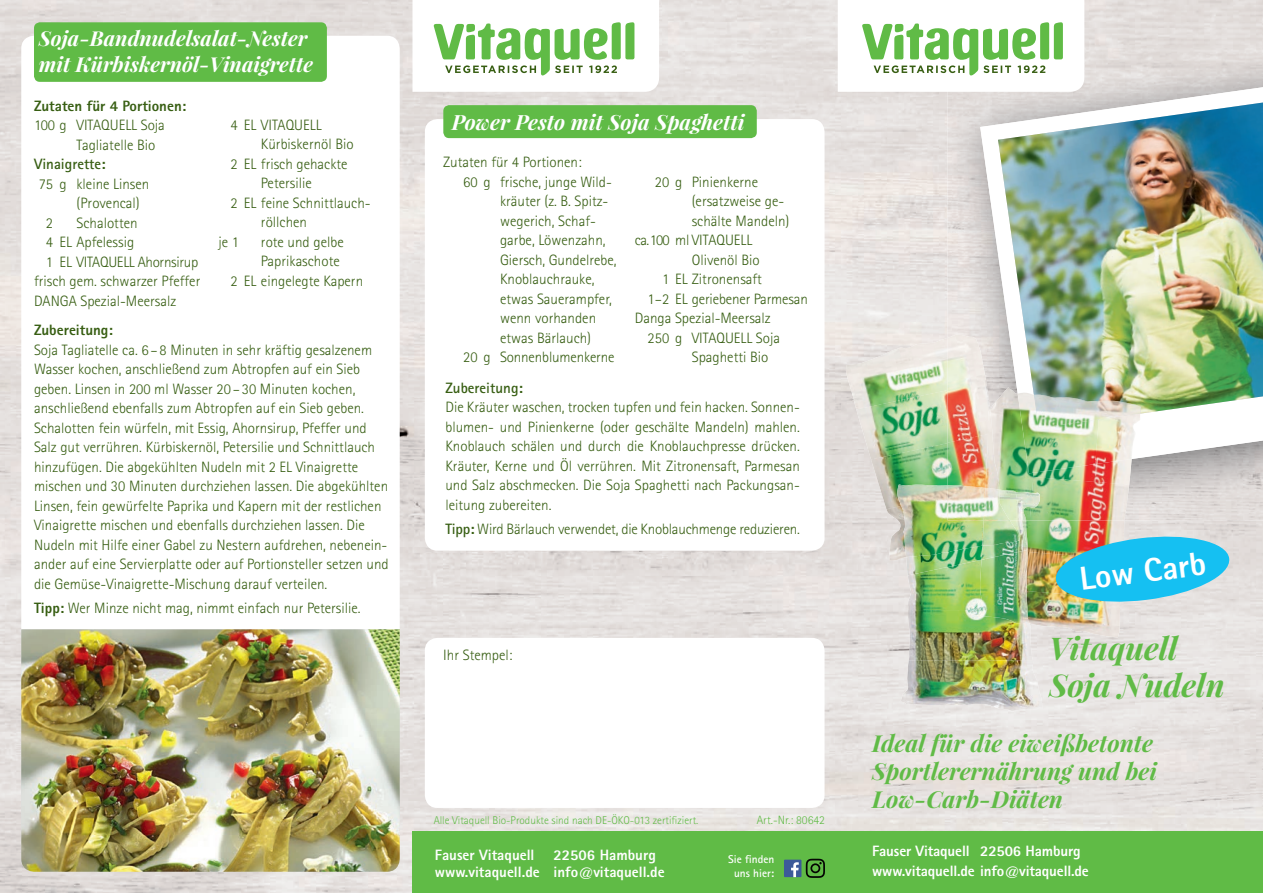
<style>
.page{position:relative;width:1263px;height:893px;background:#fff}
.page>*{position:absolute;margin:0;border:0;box-sizing:border-box;transform-origin:0 0}
.t1{font:800 33.15px "Rotis Sans Serif";color:#fff}
.t2{font:italic 700 31.35px/37.7px "Playfair Display";color:#60bb46}
.t3{font:italic 700 23.4px/28px "Playfair Display";color:#60bb46}
.t4{font:italic 700 21px "Playfair Display";color:#fff}
.t5{font:italic 700 20.55px/26px "Playfair Display";color:#fff}
.t6{font:300 15px/19.5px "Rotis Sans Serif";color:#375e12}
.t7{font:800 15px/19.4px "Rotis Sans Serif";letter-spacing:-.005em;color:#fff}
.t8{font:800 15px "Rotis Sans Serif";color:#375e12}
.t9{font:700 15px "Rotis Sans Serif";color:#375e12}
.t10{font:300 15px "Rotis Sans Serif";letter-spacing:-.02em;color:#375e12}
.t11{font:300 12px "Rotis Sans Serif";color:#60bb46}
.t12{font:300 11.25px "Rotis Sans Serif";color:#60bb46}
.t13{font:700 11.25px/14.1px "Rotis Sans Serif";color:#fff;text-align:center}
.s1{font-weight:800}
.s2{font-weight:700}
</style>
<div class="page">
<img style="left:0;top:0;width:1263px;height:893px">
<div style="left:412px;top:832px;width:851px;height:61px;background:#60bb46"></div>
<svg style="left:412px;top:0;width:247px;height:92px"></svg>
<svg style="left:806px;top:859px;width:19px;height:19px"></svg>
<div style="left:784px;top:860px;width:17px;height:17px;background:#3c5a99"></div>
<svg style="left:791px;top:862px;width:8px;height:15px"></svg>
<img style="left:947px;top:48px;width:263px;height:104px">
<img style="left:1210px;top:48px;width:53px;height:33px">
<img style="left:947px;top:152px;width:33px;height:182px">
<img style="left:1129px;top:473px;width:134px;height:47px">
<svg style="left:980px;top:81px;width:283px;height:392px"></svg>
<svg style="left:998px;top:98px;width:265px;height:330px"></svg>
<img style="left:998px;top:103px;width:265px;height:311px">
<div style="left:425px;top:119px;width:399px;height:432px;background:#fff;border-radius:13px"></div>
<div style="left:21px;top:36px;width:379px;height:674px;background:#fff;border-radius:13px"></div>
<img style="left:21px;top:629px;width:379px;height:243px">
<div style="left:34px;top:22px;width:293px;height:60px;background:#60bb46;border-radius:6px"></div>
<div style="left:443px;top:105px;width:314px;height:33px;background:#60bb46;border-radius:6px"></div>
<svg style="left:838px;top:0;width:246px;height:92px"></svg>
<img style="left:984px;top:520px;width:140px;height:32px">
<img style="left:1029px;top:552px;width:25px;height:39px">
<img style="left:1029px;top:591px;width:91px;height:46px">
<img style="left:990px;top:387px;width:44px;height:105px">
<img style="left:1033px;top:464px;width:99px;height:21px">
<img style="left:1030px;top:477px;width:99px;height:43px">
<img style="left:1018px;top:393px;width:81px;height:80px">
<img style="left:1095px;top:428px;width:45px;height:36px">
<img style="left:1034px;top:395px;width:107px;height:33px">
<img style="left:886px;top:575px;width:22px;height:5px">
<img style="left:979px;top:321px;width:17px;height:80px">
<img style="left:996px;top:401px;width:19px;height:88px">
<img style="left:846px;top:338px;width:101px;height:72px">
<img style="left:856px;top:390px;width:91px;height:70px">
<img style="left:871px;top:443px;width:76px;height:66px">
<img style="left:886px;top:506px;width:20px;height:55px">
<img style="left:947px;top:334px;width:43px;height:100px">
<img style="left:947px;top:434px;width:38px;height:51px">
<img style="left:985px;top:409px;width:14px;height:79px">
<img style="left:906px;top:557px;width:65px;height:18px">
<img style="left:1009px;top:489px;width:12px;height:31px">
<img style="left:1021px;top:520px;width:6px;height:28px">
<img style="left:1021px;top:492px;width:19px;height:28px">
<img style="left:908px;top:575px;width:63px;height:35px">
<img style="left:908px;top:610px;width:125px;height:50px">
<img style="left:901px;top:660px;width:141px;height:51px">
<img style="left:971px;top:550px;width:58px;height:73px">
<img style="left:897px;top:484px;width:87px;height:73px">
<img style="left:947px;top:485px;width:38px;height:35px">
<img style="left:982px;top:520px;width:38px;height:26px">
<img style="left:984px;top:488px;width:25px;height:32px">
<img style="left:1015px;top:492px;width:6px;height:28px">
<img style="left:908px;top:560px;width:73px;height:15px">
<img style="left:981px;top:550px;width:46px;height:10px">
<svg style="left:1054px;top:533px;width:177px;height:73px;background:#56c1d8"></svg>
<div style="left:425px;top:638px;width:399px;height:170px;background:#fff;border-radius:13px"></div>
<h3 class="t5" style="left:39px;top:25px;width:276px">Soja-Bandnudelsalat-Nester mit Kürbiskernöl-Vinaigrette</h3>
<p class="t8" style="left:34px;top:96px;width:154px">Zutaten für 4 Portionen:</p>
<p class="t6" style="left:77px;top:115px;width:90px;text-indent:-43px">100 g VITAQUELL Soja<br>Tagliatelle Bio</p>
<p class="t9" style="left:34px;top:155px;width:73px">Vinaigrette:</p>
<p class="t6" style="left:39px;top:174px;width:112px">75 g kleine Linsen</p>
<p class="t6" style="left:77px;top:193px;width:65px">(Provencal)</p>
<p class="t6" style="left:46px;top:213px;width:9px">2</p>
<p class="t6" style="left:77px;top:213px;width:63px">Schalotten</p>
<p class="t6" style="left:46px;top:232px;width:90px">4 EL Apfelessig</p>
<p class="t10" style="left:46px;top:253px;width:154px">1 EL VITAQUELL Ahornsirup</p>
<p class="t6" style="left:34px;top:271px;width:168px">frisch gem. schwarzer Pfeffer</p>
<p class="t6" style="left:34px;top:291px;width:144px">DANGA Spezial-Meersalz</p>
<p class="t6" style="left:230px;top:115px;width:93px">4 EL VITAQUELL</p>
<p class="t6" style="left:261px;top:134px;width:94px">Kürbiskernöl Bio</p>
<p class="t6" style="left:230px;top:154px;width:119px">2 EL frisch gehackte</p>
<p class="t6" style="left:261px;top:173px;width:52px">Petersilie</p>
<p class="t6" style="left:230px;top:193px;width:142px">2 EL feine Schnittlauch-</p>
<p class="t6" style="left:261px;top:212px;width:48px">röllchen</p>
<p class="t6" style="left:218px;top:232px;width:22px">je 1</p>
<p class="t6" style="left:261px;top:232px;width:84px">rote und gelbe</p>
<p class="t6" style="left:261px;top:251px;width:80px">Paprikaschote</p>
<p class="t6" style="left:230px;top:271px;width:134px">2 EL eingelegte Kapern</p>
<p class="t8" style="left:34px;top:321px;width:80px">Zubereitung:</p>
<p class="t6" style="left:34px;top:340px;width:356px">Soja Tagliatelle ca. 6 – 8 Minuten in sehr kräftig gesalzenem Wasser kochen, anschließend zum Abtropfen auf ein Sieb geben. Linsen in 200 ml Wasser 20 – 30 Minuten kochen, anschließend ebenfalls zum Abtropfen auf ein Sieb geben.<br>Schalotten fein würfeln, mit Essig, Ahornsirup, Pfeffer und Salz gut verrühren. Kürbiskernöl, Petersilie und Schnittlauch hinzufügen. Die abgekühlten Nudeln mit 2 EL Vinaigrette mischen und 30 Minuten durchziehen lassen. Die abgekühlten Linsen, fein gewürfelte Paprika und Kapern mit der restlichen Vinaigrette mischen und ebenfalls durchziehen lassen. Die Nudeln mit Hilfe einer Gabel zu Nestern aufdrehen, nebenein&shy;ander auf eine Servierplatte oder auf Portionsteller setzen und die Gemüse-Vinaigrette-Mischung darauf verteilen.</p>
<p class="t6" style="left:34px;top:598px;width:328px"><span class="s1">Tipp:</span> Wer Minze nicht mag, nimmt einfach nur Petersilie.</p>
<h3 class="t4" style="left:452px;top:107px;width:294px">Power Pesto mit Soja Spaghetti</h3>
<p class="t6" style="left:443px;top:153px;width:140px">Zutaten für 4 Portionen:</p>
<p class="t6" style="left:463px;top:172px;width:150px">60 g frische, junge Wild-</p>
<p class="t6" style="left:500px;top:192px;width:110px">kräuter (z. B. Spitz-</p>
<p class="t6" style="left:500px;top:211px;width:97px">wegerich, Schaf-</p>
<p class="t6" style="left:500px;top:231px;width:107px">garbe, Löwenzahn,</p>
<p class="t6" style="left:500px;top:250px;width:118px">Giersch, Gundelrebe,</p>
<p class="t6" style="left:500px;top:270px;width:96px">Knoblauchrauke,</p>
<p class="t6" style="left:500px;top:289px;width:113px">etwas Sauerampfer,</p>
<p class="t6" style="left:500px;top:309px;width:98px">wenn vorhanden</p>
<p class="t6" style="left:500px;top:328px;width:93px">etwas Bärlauch)</p>
<p class="t6" style="left:463px;top:348px;width:153px">20 g Sonnenblumenkerne</p>
<p class="t6" style="left:655px;top:172px;width:105px">20 g Pinienkerne</p>
<p class="t6" style="left:692px;top:192px;width:94px">(ersatzweise ge-</p>
<p class="t6" style="left:692px;top:211px;width:99px">schälte Mandeln)</p>
<p class="t6" style="left:635px;top:231px;width:119px">ca. 100 ml VITAQUELL</p>
<p class="t6" style="left:692px;top:250px;width:70px">Olivenöl Bio</p>
<p class="t6" style="left:662px;top:270px;width:101px">1 EL Zitronensaft</p>
<p class="t6" style="left:648px;top:289px;width:162px">1–2 EL geriebener Parmesan</p>
<p class="t6" style="left:635px;top:309px;width:138px">Danga Spezial-Meersalz</p>
<p class="t6" style="left:648px;top:328px;width:134px">250 g VITAQUELL Soja</p>
<p class="t6" style="left:692px;top:348px;width:78px">Spaghetti Bio</p>
<p class="t9" style="left:445px;top:378px;width:79px">Zubereitung:</p>
<p class="t6" style="left:445px;top:398px;width:356px;text-align:justify">Die Kräuter waschen, trocken tupfen und fein hacken. Sonnen&shy;blumen- und Pinienkerne (oder geschälte Mandeln) mahlen.<br>Knoblauch schälen und durch die Knoblauchpresse drücken.<br>Kräuter, Kerne und Öl verrühren. Mit Zitronensaft, Parmesan und Salz abschmecken. Die Soja Spaghetti nach Packungsan&shy;leitung zubereiten.</p>
<p class="t6" style="left:445px;top:519px;width:356px"><span class="s2">Tipp:</span> Wird Bärlauch verwendet, die Knoblauchmenge reduzieren.</p>
<p class="t6" style="left:443px;top:645px;width:71px">Ihr Stempel:</p>
<p class="t12" style="left:434px;top:814px;width:266px">Alle Vitaquell Bio-Produkte sind nach DE-ÖKO-013 zertifiziert.</p>
<p class="t11" style="left:757px;top:813px;width:70px">Art.-Nr.: 80642</p>
<p class="t7" style="left:435px;top:846px;width:231px;line-height:16.5px;text-indent:119px">22506 Hamburg www.vitaquell.de info@vitaquell.de</p>
<p class="t7" style="left:435px;top:845px;width:101px">Fauser Vitaquell</p>
<p class="t13" style="left:728px;top:852px;width:48px">Sie finden uns hier:</p>
<h1 class="t1" style="left:1077px;top:558px;width:129px;rotate:-7deg">Low Carb</h1>
<h2 class="t2" style="left:1049px;top:628px;width:177px">Vitaquell<br>Soja Nudeln</h2>
<h3 class="t3" style="left:872px;top:728px;width:286px">Ideal für die eiweißbetonte<br>Sportlerernährung und bei<br>Low-Carb-Diäten</h3>
<p class="t7" style="left:872px;top:841px;width:218px">Fauser Vitaquell 22506 Hamburg www.vitaquell.de info@vitaquell.de</p>
</div>
